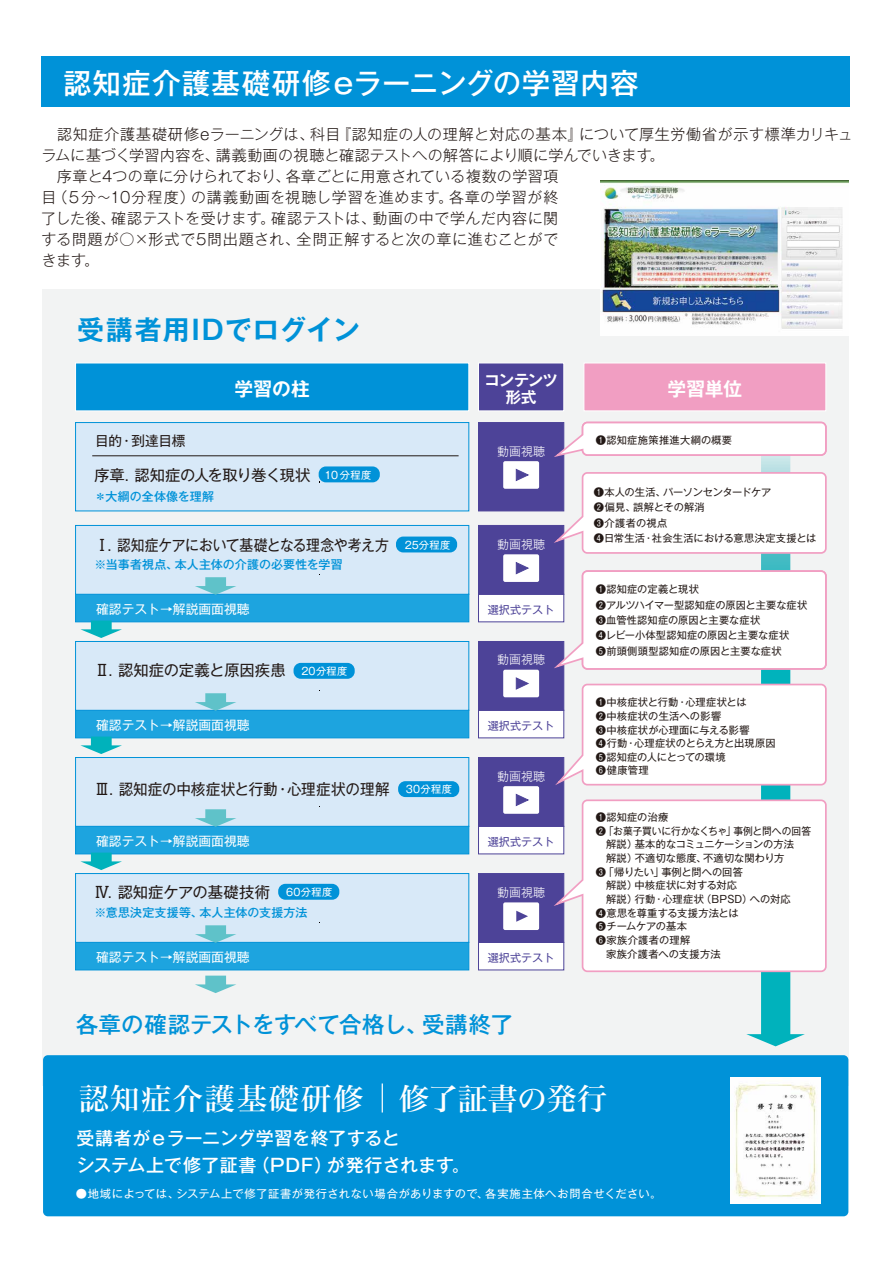
<style>
.page{position:relative;width:893px;height:1263px;background:#fff}
.page>*{position:absolute;margin:0;border:0;box-sizing:border-box;transform-origin:0 0}
.t1{font:30px "Hira Min Std W5";letter-spacing:.04em;color:#fff}
.t2{font:500 28.5px "Gothic MB101 Pr 5";letter-spacing:.035em;color:#fff}
.t3{font:700 27px "Gothic MB101 Pr 5 De";letter-spacing:.035em;color:#0092d8}
.t4{font:500 22.5px "Gothic MB101 Pr 5";color:#0092d8}
.t5{font:700 18.75px "Gothic MB101 Pr 5 De";color:#fff}
.t6{font:500 18px/27px "Gothic MB101 Pr 5";letter-spacing:.01em;color:#fff}
.t7{font:15.3px "Gothic MB101 Pr 5";letter-spacing:-.01em;color:#221815}
.t8{font:15.3px "Gothic MB101 Pr 5";letter-spacing:-.04em;color:#221815}
.t9{font:700 15.3px/17.1px "Gothic MB101 Pr 5 De";letter-spacing:-.04em;color:#fff;text-align:center}
.t10{font:300 15px/21px "Gothic MB101 Pr 5";letter-spacing:.025em;color:#221815}
.t11{font:13.65px "Gothic MB101 Pr 5";letter-spacing:-.025em;color:#221815}
.t12{font:12.75px "Gothic MB101 Pr 5";color:#fff}
.t13{font:500 12px "Gothic MB101 Pr 5";letter-spacing:.015em;color:#0092d8}
.t14{font:300 12px "Gothic MB101 Pr 5";color:#fff}
.t15{font:11.25px "Gothic MB101 Pr 5";letter-spacing:.045em;color:#fff}
.t16{font:11.1px "Gothic MB101 Pr 5";color:#4d4398}
.t17{font:10.2px/13.6px "Gothic MB101 Pr 5";letter-spacing:.01em;color:#221815}
.t18{font:10.2px "Gothic MB101 Pr 5";letter-spacing:.03em;color:#fff}
.s1{font-size:10.2px;color:#fff}
</style>
<div class="page">
<div style="left:42px;top:56px;width:808px;height:50px;background:#0092d8"></div>
<div style="left:42px;top:289px;width:806px;height:796px;background:#f2f3f3"></div>
<div style="left:75px;top:594px;width:394px;height:28px;background:#1da4df"></div>
<div style="left:75px;top:422px;width:394px;height:89px;background:#d8e9f8;border:1px solid #0092d8"></div>
<div style="left:478px;top:422px;width:86px;height:89px;background:#4d4398"></div>
<div style="left:75px;top:363px;width:394px;height:48px;background:#0092d8"></div>
<div style="left:478px;top:363px;width:86px;height:48px;background:#4d4398;border:1px solid #fff"></div>
<div style="left:584px;top:363px;width:242px;height:48px;background:#f19ec2;border:1px solid #fff"></div>
<div style="left:478px;top:594px;width:86px;height:28px;background:#fff"></div>
<div style="left:478px;top:710px;width:86px;height:28px;background:#fff"></div>
<div style="left:478px;top:826px;width:86px;height:28px;background:#fff"></div>
<div style="left:478px;top:942px;width:86px;height:28px;background:#fff"></div>
<div style="left:319px;top:466px;width:61px;height:16px;background:#0092d8;border-radius:7px"></div>
<hr style="left:92px;top:455px;width:367px;height:1px;background:#221815">
<div style="left:75px;top:525px;width:394px;height:70px;background:#d8e9f8;border:1px solid #0092d8"></div>
<svg style="left:195px;top:577px;width:41px;height:18px"></svg>
<div style="left:75px;top:710px;width:394px;height:28px;background:#1da4df"></div>
<div style="left:75px;top:641px;width:394px;height:70px;background:#d8e9f8;border:1px solid #0092d8"></div>
<div style="left:294px;top:663px;width:61px;height:16px;background:#0092d8;border-radius:7px"></div>
<svg style="left:195px;top:693px;width:41px;height:18px"></svg>
<svg style="left:80px;top:620px;width:42px;height:18px"></svg>
<div style="left:75px;top:826px;width:394px;height:28px;background:#1da4df;border:1px solid #0092d8"></div>
<div style="left:75px;top:757px;width:394px;height:70px;background:#d8e9f8;border:1px solid #0092d8"></div>
<div style="left:398px;top:781px;width:61px;height:16px;background:#0092d8;border-radius:7px"></div>
<svg style="left:195px;top:809px;width:41px;height:18px"></svg>
<div style="left:75px;top:942px;width:394px;height:28px;background:#1da4df;border:1px solid #0092d8"></div>
<div style="left:75px;top:873px;width:394px;height:70px;background:#d8e9f8;border:1px solid #0092d8"></div>
<div style="left:478px;top:873px;width:86px;height:70px;background:#4d4398"></div>
<div style="left:278px;top:884px;width:61px;height:16px;background:#0092d8;border-radius:7px"></div>
<svg style="left:195px;top:925px;width:41px;height:18px"></svg>
<svg style="left:195px;top:976px;width:41px;height:17px"></svg>
<div style="left:503px;top:902px;width:36px;height:28px;background:#fff;border-radius:2px"></div>
<svg style="left:516px;top:911px;width:12px;height:11px"></svg>
<svg style="left:80px;top:736px;width:42px;height:18px"></svg>
<svg style="left:80px;top:852px;width:42px;height:18px"></svg>
<div style="left:396px;top:536px;width:61px;height:16px;background:#0092d8;border-radius:7px"></div>
<div style="left:478px;top:757px;width:86px;height:70px;background:#4d4398"></div>
<div style="left:503px;top:786px;width:36px;height:28px;background:#fff;border-radius:2px"></div>
<svg style="left:515px;top:793px;width:14px;height:13px"></svg>
<div style="left:478px;top:641px;width:86px;height:70px;background:#4d4398"></div>
<div style="left:503px;top:670px;width:36px;height:27px;background:#fff;border-radius:2px"></div>
<svg style="left:515px;top:677px;width:14px;height:13px"></svg>
<div style="left:478px;top:525px;width:86px;height:70px;background:#4d4398"></div>
<div style="left:503px;top:554px;width:36px;height:28px;background:#fff;border-radius:2px"></div>
<svg style="left:515px;top:562px;width:14px;height:13px"></svg>
<div style="left:503px;top:461px;width:36px;height:28px;background:#fff;border-radius:2px"></div>
<svg style="left:515px;top:468px;width:14px;height:13px"></svg>
<svg style="left:550px;top:421px;width:277px;height:625px"></svg>
<div style="left:43px;top:1055px;width:805px;height:161px;background:#0092d8;border-radius:5px"></div>
<img style="left:731px;top:1077px;width:89px;height:126px">
<svg style="left:382px;top:1083px;width:1px;height:29px"></svg>
<img style="left:600px;top:181px;width:248px;height:154px">
<h2 class="t2" style="left:63px;top:59px;width:577px">認知症介護基礎研修eラーニングの学習内容</h2>
<p class="t10" style="left:42px;top:123px;width:813px">　認知症介護基礎研修eラーニングは、科目『認知症の人の理解と対応の基本』について厚生労働省が示す標準カリキュラムに基づく学習内容を、講義動画の視聴と確認テストへの解答により順に学んでいきます。<br>　序章と4つの章に分けられており、各章ごとに用意されている複数の学習項<br>目（５分～10分程度）の講義動画を視聴し学習を進めます。各章の学習が終<br>了した後、確認テストを受けます。確認テストは、動画の中で学んだ内容に関<br>する問題が○×形式で5問出題され、全問正解すると次の章に進むことがで<br>きます。</p>
<h3 class="t3" style="left:77px;top:307px;width:284px">受講者用IDでログイン</h3>
<h3 class="t11" style="left:95px;top:430px;width:92px">目的・到達目標</h3>
<h3 class="t5" style="left:235px;top:373px;width:77px">学習の柱</h3>
<h3 class="t9" style="left:484px;top:370px;width:75px">コンテンツ形式</h3>
<h3 class="t5" style="left:667px;top:374px;width:76px">学習単位</h3>
<p class="t14" style="left:497px;top:441px;width:49px">動画視聴</p>
<p class="t17" style="left:596px;top:432px;width:138px">❶認知症施策推進大綱の概要</p>
<h3 class="t8" style="left:94px;top:463px;width:218px">序章．認知症の人を取り巻く現状</h3>
<p class="t13" style="left:94px;top:486px;width:121px">＊大綱の全体像を理解</p>
<p class="t18" style="left:325px;top:466px;width:48px">10 分程度</p>
<h3 class="t7" style="left:94px;top:532px;width:296px">Ⅰ．認知症ケアにおいて基礎となる理念や考え方</h3>
<p class="t13" style="left:94px;top:555px;width:250px">※当事者視点、本人主体の介護の必要性を学習</p>
<p class="t12" style="left:96px;top:598px;width:155px">確認テスト→解説画面視聴</p>
<p class="t18" style="left:405px;top:536px;width:47px">25分程度</p>
<h3 class="t7" style="left:94px;top:658px;width:255px">Ⅱ．認知症の定義と原因疾患 <span class="s1">20分程度</span></h3>
<p class="t12" style="left:96px;top:714px;width:155px">確認テスト→解説画面視聴</p>
<h3 class="t7" style="left:94px;top:776px;width:359px">Ⅲ．認知症の中核症状と行動・心理症状の理解 <span class="s1">30分程度</span></h3>
<p class="t12" style="left:96px;top:830px;width:155px">確認テスト→解説画面視聴</p>
<p class="t14" style="left:497px;top:534px;width:49px">動画視聴</p>
<p class="t16" style="left:488px;top:600px;width:68px">選択式テスト</p>
<p class="t14" style="left:497px;top:649px;width:49px">動画視聴</p>
<p class="t16" style="left:488px;top:716px;width:68px">選択式テスト</p>
<p class="t14" style="left:497px;top:766px;width:49px">動画視聴</p>
<p class="t16" style="left:488px;top:832px;width:68px">選択式テスト</p>
<h3 class="t7" style="left:94px;top:879px;width:239px">Ⅳ．認知症ケアの基礎技術 <span class="s1">60分程度</span></h3>
<p class="t14" style="left:497px;top:882px;width:49px">動画視聴</p>
<p class="t13" style="left:94px;top:903px;width:215px">※意思決定支援等、本人主体の支援方法</p>
<p class="t12" style="left:96px;top:946px;width:155px">確認テスト→解説画面視聴</p>
<p class="t16" style="left:488px;top:948px;width:68px">選択式テスト</p>
<h3 class="t4" style="left:76px;top:1006px;width:439px">各章の確認テストをすべて合格し、受講終了</h3>
<p class="t17" style="left:594px;top:484px;width:224px;line-height:15.3px">❶本人の生活、パーソンセンタードケア<br>❷偏見、誤解とその解消<br>❸介護者の視点<br>❹日常生活・社会生活における意思決定支援とは</p>
<p class="t17" style="left:596px;top:581px;width:213px;line-height:15.3px">❶認知症の定義と現状<br>❷アルツハイマー型認知症の原因と主要な症状<br>❸血管性認知症の原因と主要な症状<br>❹レビー小体型認知症の原因と主要な症状<br>❺前頭側頭型認知症の原因と主要な症状</p>
<p class="t17" style="left:596px;top:695px;width:181px">❶中核症状と行動・心理症状とは<br>❷中核症状の生活への影響<br>❸中核症状が心理面に与える影響<br>❹行動・心理症状のとらえ方と出現原因<br>❺認知症の人にとっての環境<br>❻健康管理</p>
<p class="t17" style="left:596px;top:810px;width:217px">❶認知症の治療<br>❷「お菓子買いに行かなくちゃ」事例と問への回答　解説）基本的なコミュニケーションの方法<br>　解説）不適切な態度、不適切な関わり方<br>❸「帰りたい」事例と問への回答<br>　解説）中核症状に対する対応<br>　解説）行動・心理症状（BPSD）への対応<br>❹意思を尊重する支援方法とは<br>❺チームケアの基本<br>❻家族介護者の理解<br>　家族介護者への支援方法</p>
<h1 class="t1" style="left:79px;top:1077px;width:530px">認知症介護基礎研修 修了証書の発行</h1>
<h3 class="t6" style="left:76px;top:1123px;width:414px">受講者がｅラーニング学習を終了すると<br>システム上で修了証書（PDF）が発行されます。　</h3>
<p class="t15" style="left:76px;top:1185px;width:587px">●地域によっては、システム上で修了証書が発行されない場合がありますので、各実施主体へお問合せください。</p>
</div>
